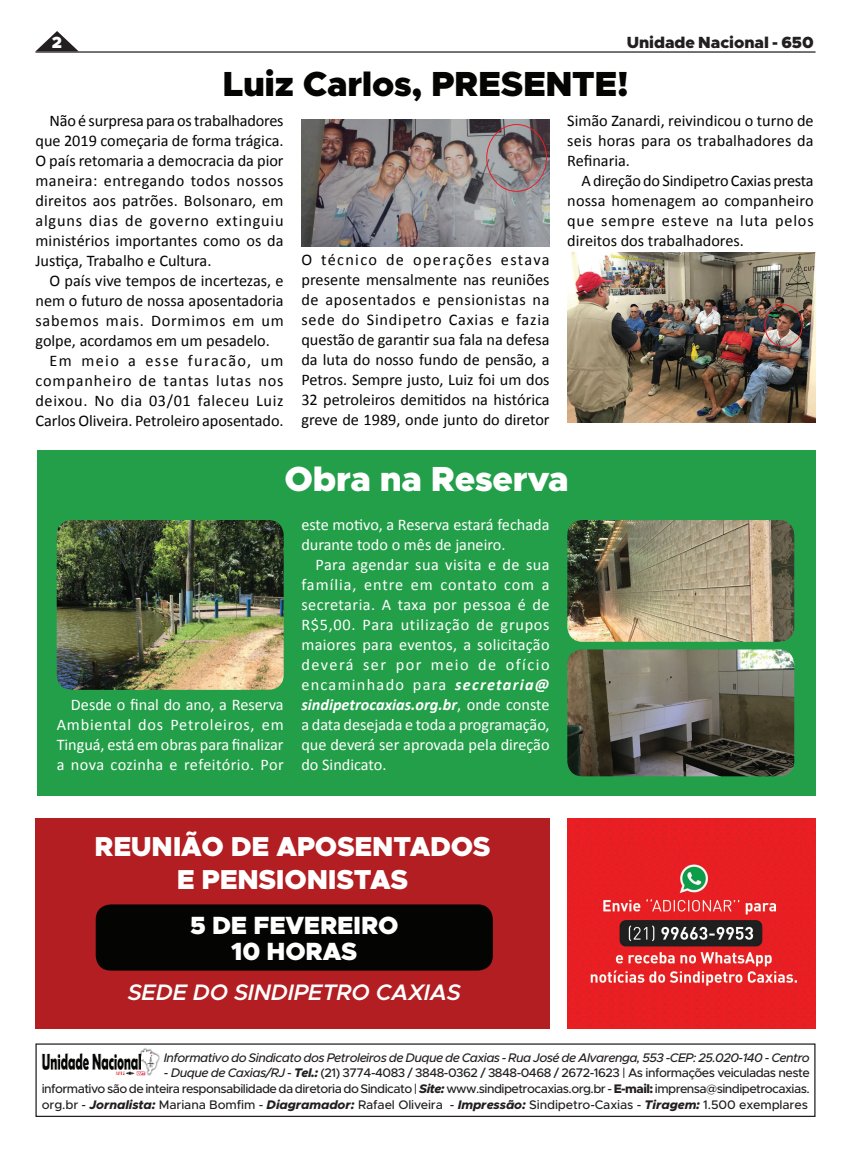
<style>
.page{position:relative;width:851px;height:1152px;background:#fff}
.page>*{position:absolute;margin:0;border:0;box-sizing:border-box;transform-origin:0 0}
.Texto{font:900 35px "Metropolis";letter-spacing:-.01em;color:#040503}
.Texto-2{font:900 35px "Metropolis";letter-spacing:-.01em;color:#fff}
.Texto-3{font:900 27.5px "Metropolis";letter-spacing:-.01em;color:#fff}
.Texto-4{font:900 25px "Metropolis";letter-spacing:-.01em;color:#fff}
.Texto-5{font:italic 600 22.5px "Metropolis";letter-spacing:-.01em;color:#fff}
.Texto-6{font:16.25px/20px "Calibri";color:#040503;text-align:justify}
.Texto-7{font:16.25px/20px "Calibri";color:#fff;text-align:justify}
.Texto-8{font:900 16.25px "Metropolis";letter-spacing:-.005em;color:#231f20}
.Texto-9{font:900 16.25px "Metropolis";color:#fff}
.Texto-10{font:500 12.5px/15.6px "Metropolis";letter-spacing:-.01em;color:#231f20;text-align:justify}
.Texto-11{font:italic 500 12.5px "Metropolis";letter-spacing:-.04em;color:#231f20}
.s1{font-weight:700;font-style:italic}
.s2{font-style:italic}
.s3{font-weight:800;font-style:italic}
.s4{font-weight:800}
</style>
<div class="page">
<svg style="left:36px;top:31px;width:42px;height:20px"></svg>
<div style="left:35px;top:1043px;width:780px;height:74px;border:1px solid #231f20"></div>
<hr style="left:35px;top:51px;width:780px;height:2px;background:#231f20">
<div style="left:37px;top:450px;width:778px;height:345px;background:#239f49"></div>
<img style="left:42px;top:1048px;width:117px;height:27px">
<img style="left:57px;top:520px;width:226px;height:170px">
<div style="left:35px;top:817px;width:514px;height:211px;background:#b21e22"></div>
<div style="left:96px;top:904px;width:397px;height:66px;background:#040503;border-radius:15px"></div>
<img style="left:567px;top:253px;width:248px;height:170px">
<img style="left:301px;top:120px;width:248px;height:127px">
<img style="left:567px;top:520px;width:227px;height:122px">
<img style="left:567px;top:649px;width:227px;height:127px">
<img style="left:567px;top:819px;width:248px;height:23px">
<img style="left:567px;top:842px;width:248px;height:147px">
<img style="left:567px;top:989px;width:248px;height:39px">
<div style="left:486px;top:124px;width:60px;height:67px;border:1px solid #ee1d23;border-radius:50%"></div>
<div style="left:764px;top:305px;width:38px;height:41px;border:1px solid #ee1d23;border-radius:50%"></div>
<p class="Texto-9" style="left:52px;top:32px;width:12px">2</p>
<p class="Texto-8" style="left:626px;top:32px;width:188px">Unidade Nacional - 650</p>
<p class="Texto" style="left:222px;top:61px;width:407px">Luiz Carlos, PRESENTE!</p>
<p class="Texto-6" style="left:35px;top:111px;width:250px;text-indent:14px">Não é surpresa para os trabalhadores que 2019 começaria de forma trágica.<br>O país retomaria a democracia da pior maneira: entregando todos nossos direitos aos patrões. Bolsonaro, em alguns dias de governo extinguiu ministérios importantes como os da Justiça, Trabalho e Cultura.</p>
<p class="Texto-6" style="left:35px;top:271px;width:250px;text-indent:14px">O país vive tempos de incertezas, e nem o futuro de nossa aposentadoria sabemos mais. Dormimos em um golpe, acordamos em um pesadelo.</p>
<p class="Texto-6" style="left:35px;top:351px;width:250px;text-indent:14px">Em meio a esse furacão, um companheiro de tantas lutas nos deixou. No dia 03/01 faleceu Luiz Carlos Oliveira. Petroleiro aposentado.</p>
<p class="Texto-6" style="left:567px;top:111px;width:248px">Simão Zanardi, reivindicou o turno de seis horas para os trabalhadores da Refinaria.</p>
<p class="Texto-6" style="left:567px;top:171px;width:248px;text-indent:14px">A direção do Sindipetro Caxias presta nossa homenagem ao companheiro que sempre esteve na luta pelos direitos dos trabalhadores.</p>
<p class="Texto-6" style="left:301px;top:250px;width:250px">O técnico de operações estava presente mensalmente nas reuniões de aposentados e pensionistas na sede do Sindipetro Caxias e fazia questão de garantir sua fala na defesa da luta do nosso fundo de pensão, a Petros. Sempre justo, Luiz foi um dos 32 petroleiros demitidos na histórica greve de 1989, onde junto do diretor</p>
<p class="Texto-2" style="left:284px;top:456px;width:285px">Obra na Reserva</p>
<p class="Texto-7" style="left:57px;top:694px;width:228px;text-indent:14px">Desde o final do ano, a Reserva Ambiental dos Petroleiros, em Tinguá, está em obras para finalizar a nova cozinha e refeitório. Por</p>
<p class="Texto-7" style="left:301px;top:514px;width:250px">este motivo, a Reserva estará fechada durante todo o mês de janeiro.</p>
<p class="Texto-7" style="left:301px;top:554px;width:250px;text-indent:14px">Para agendar sua visita e de sua família, entre em contato com a secretaria. A taxa por pessoa é de R$5,00. Para utilização de grupos maiores para eventos, a solicitação deverá ser por meio de ofício encaminhado para <span class="s1">secretaria@ sindipetrocaxias.org.br</span>, onde conste a data desejada e toda a programação, que deverá ser aprovada pela direção do Sindicato.</p>
<p class="Texto-3" style="left:94px;top:828px;width:397px">REUNIÃO DE APOSENTADOS</p>
<p class="Texto-3" style="left:177px;top:861px;width:233px">E PENSIONISTAS</p>
<p class="Texto-4" style="left:190px;top:909px;width:210px">5 DE FEVEREIRO</p>
<p class="Texto-4" style="left:231px;top:935px;width:128px">10 HORAS</p>
<p class="Texto-5" style="left:128px;top:978px;width:334px">SEDE DO SINDIPETRO CAXIAS</p>
<p class="Texto-11" style="left:164px;top:1049px;width:647px">Informativo do Sindicato dos Petroleiros de Duque de Caxias - Rua José de Alvarenga, 553 -CEP: 25.020-140 - Centro</p>
<p class="Texto-10" style="left:42px;top:1065px;width:769px;text-indent:122px"><span class="s2">- Duque de Caxias/RJ</span> - <span class="s3">Tel.:</span> (21) 3774-4083 / 3848-0362 / 3848-0468 / 2672-1623 | As informações veiculadas neste informativo são de inteira responsabilidade da diretoria do Sindicato | <span class="s3">Site:</span> www.sindipetrocaxias.org.br - <span class="s4">E-mail:</span> imprensa@sindipetrocaxias. org.br - <span class="s3">Jornalista:</span> Mariana Bomfim - <span class="s3">Diagramador:</span> Rafael Oliveira - <span class="s3">Impressão:</span> Sindipetro-Caxias - <span class="s3">Tiragem:</span> 1.500 exemplares</p>
</div>
